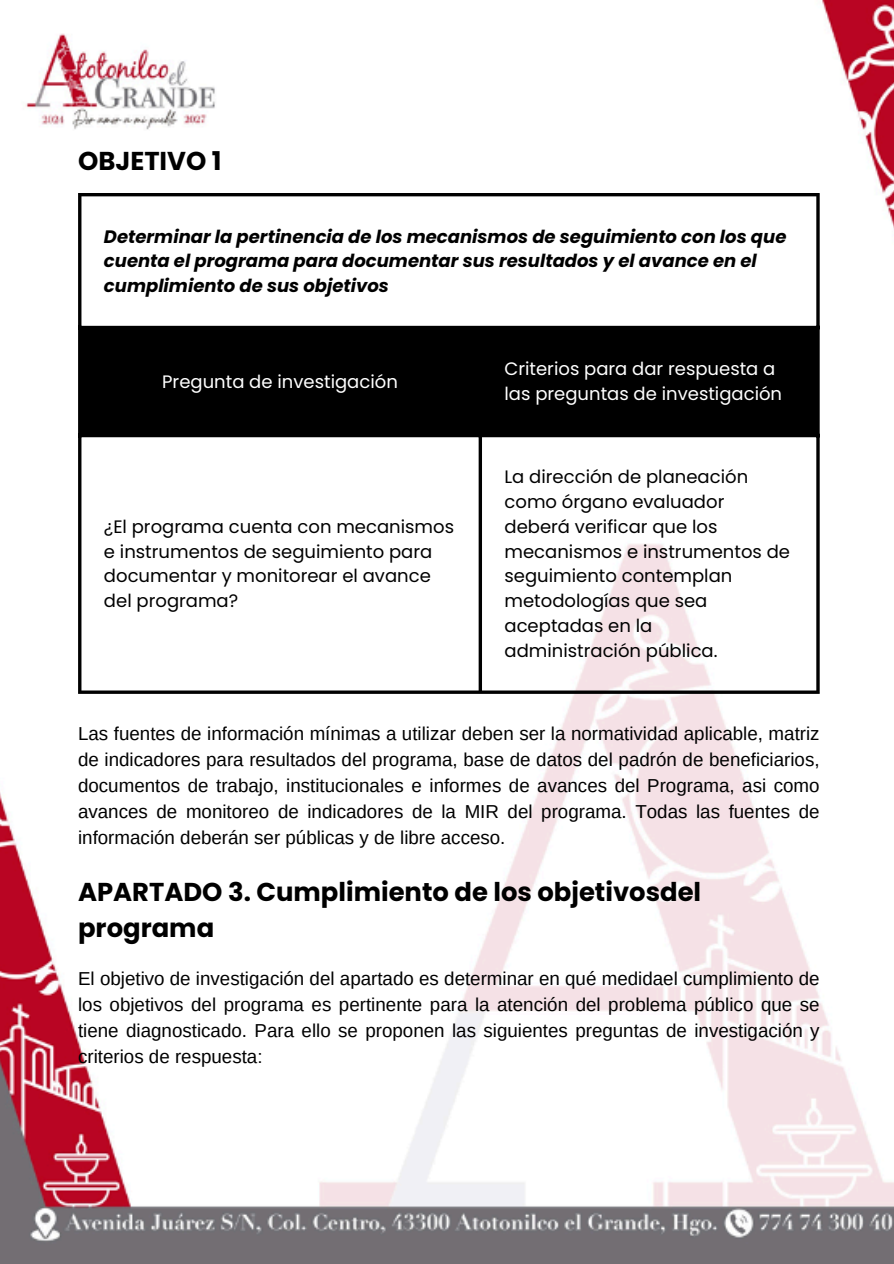
<style>
.page{position:relative;width:894px;height:1264px;background:#fff}
.page>*{position:absolute;margin:0;border:0;box-sizing:border-box;transform-origin:0 0}
.t1{font:700 25.8px/36px "Poppins";color:#000}
.t2{font:18.75px/25.8px "Arimo";color:#000;text-align:justify}
.t3{font:18px/24.8px "Poppins";color:#000}
.t4{font:italic 700 18px/24.8px "Poppins";color:#000}
.t5{font:18px/24.8px "Poppins";color:#fff}
</style>
<div class="page">
<img style="left:0;top:0;width:893px;height:1263px">
<div style="left:81px;top:329px;width:735px;height:105px;background:#000"></div>
<hr style="left:78px;top:196px;width:3px;height:494px;background:#000">
<svg style="left:478px;top:329px;width:4px;height:361px"></svg>
<hr style="left:816px;top:196px;width:3px;height:494px;background:#000">
<hr style="left:78px;top:193px;width:741px;height:3px;background:#000">
<hr style="left:78px;top:326px;width:741px;height:3px;background:#000">
<hr style="left:78px;top:434px;width:741px;height:3px;background:#000">
<svg style="left:78px;top:690px;width:741px;height:4px;background:#262626"></svg>
<p class="t1" style="left:78px;top:143px;width:145px">OBJETIVO 1</p>
<h1 class="t4" style="left:104px;top:224px;width:683px">Determinar la pertinencia de los mecanismos de seguimiento con los que cuenta el programa para documentar sus resultados y el avance en el cumplimiento de sus objetivos</h1>
<p class="t5" style="left:162px;top:369px;width:237px">Pregunta de investigación</p>
<p class="t5" style="left:504px;top:356px;width:279px">Criterios para dar respuesta a las preguntas de investigación</p>
<p class="t3" style="left:104px;top:514px;width:351px">¿El programa cuenta con mecanismos e instrumentos de seguimiento para documentar y monitorear el avance del programa?</p>
<p class="t3" style="left:504px;top:464px;width:287px">La dirección de planeación como órgano evaluador deberá verificar que los mecanismos e instrumentos de seguimiento contemplan metodologías que sea aceptadas en la administración pública.</p>
<p class="t2" style="left:78px;top:721px;width:742px">Las fuentes de información mínimas a utilizar deben ser la normatividad aplicable, matriz de indicadores para resultados del programa, base de datos del padrón de beneficiarios, documentos de trabajo, institucionales e informes de avances del Programa, asi como avances de monitoreo de indicadores de la MIR del programa. Todas las fuentes de información deberán ser públicas y de libre acceso.</p>
<h2 class="t1" style="left:78px;top:874px;width:624px">APARTADO 3. Cumplimiento de los objetivosdel programa</h2>
<p class="t2" style="left:78px;top:965px;width:742px">El objetivo de investigación del apartado es determinar en qué medidael cumplimiento de los objetivos del programa es pertinente para la atención del problema público que se tiene diagnosticado. Para ello se proponen las siguientes preguntas de investigación y criterios de respuesta:</p>
</div>
